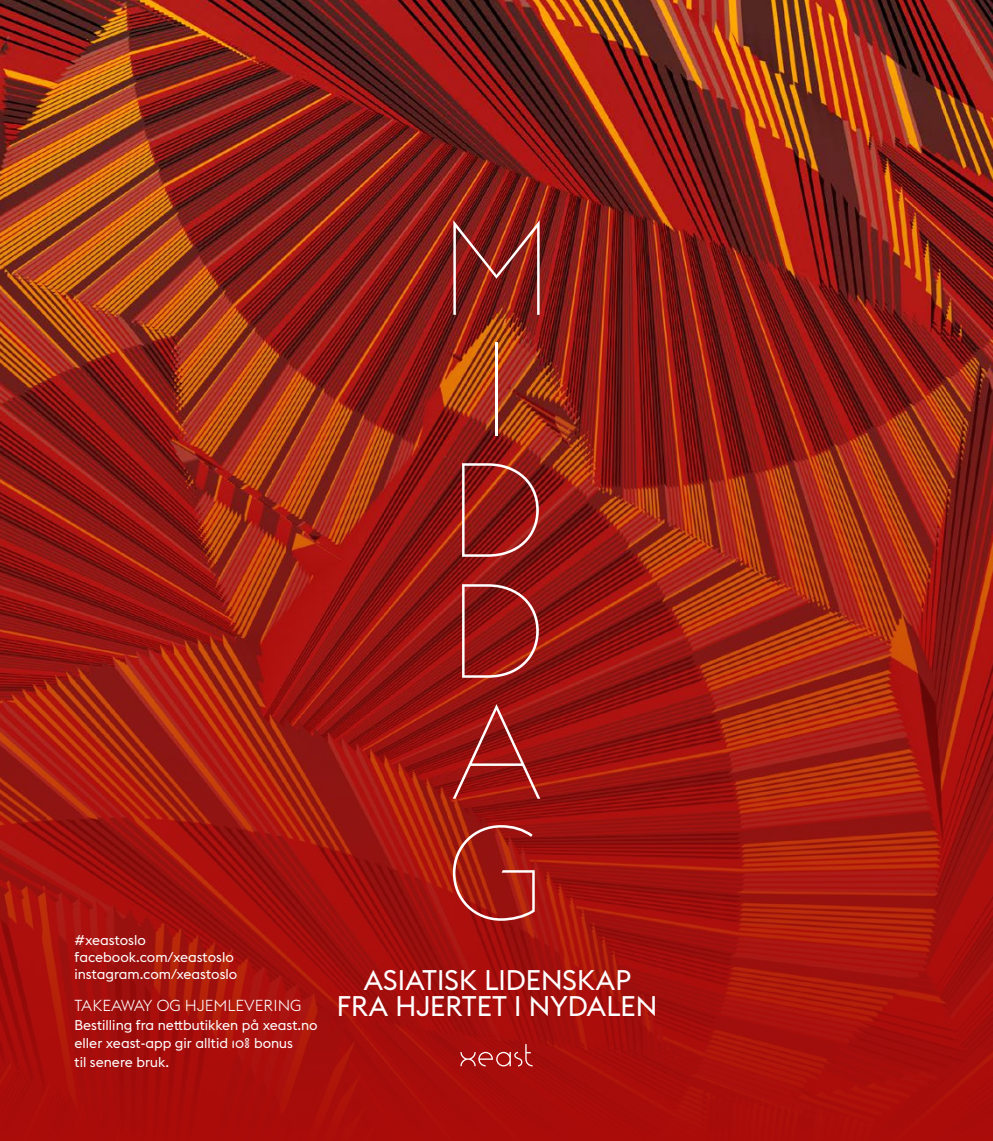
<style>
.page{position:relative;width:993px;height:1141px;background:#fff}
.page>*{position:absolute;margin:0;border:0;box-sizing:border-box;transform-origin:0 0}
.t1{font:200 131.78px/120.9px "Euclid Flex";color:#fff}
.t2{font:28px/26.2px "Euclid Flex";color:#fff;text-align:center}
.t3{font:300 15.75px "Euclid Flex";color:#fff}
.t4{font:14px/16.8px "Euclid Flex";color:#fff}
</style>
<div class="page">
<img style="left:0;top:0;width:992px;height:34px">
<img style="left:0;top:34px;width:992px;height:1107px">
<svg style="left:460px;top:1044px;width:72px;height:22px;background:#b2312f"></svg>
<p class="t4" style="left:74px;top:932px;width:164px">#xeastoslo facebook.com/xeastoslo instagram.com/xeastoslo</p>
<p class="t3" style="left:74px;top:997px;width:229px">TAKEAWAY OG HJEMLEVERING</p>
<p class="t4" style="left:74px;top:1016px;width:245px;line-height:18.4px">Bestilling fra nettbutikken på xeast.no eller xeast-app gir alltid 10% bonus<br>til senere bruk.</p>
<h1 class="t1" style="left:440px;top:209px;width:114px">M<br>I<br>D<br>D<br>A<br>G</h1>
<h2 class="t2" style="left:337px;top:967px;width:322px">ASIATISK LIDENSKAP<br>FRA HJERTET I NYDALEN</h2>
</div>
